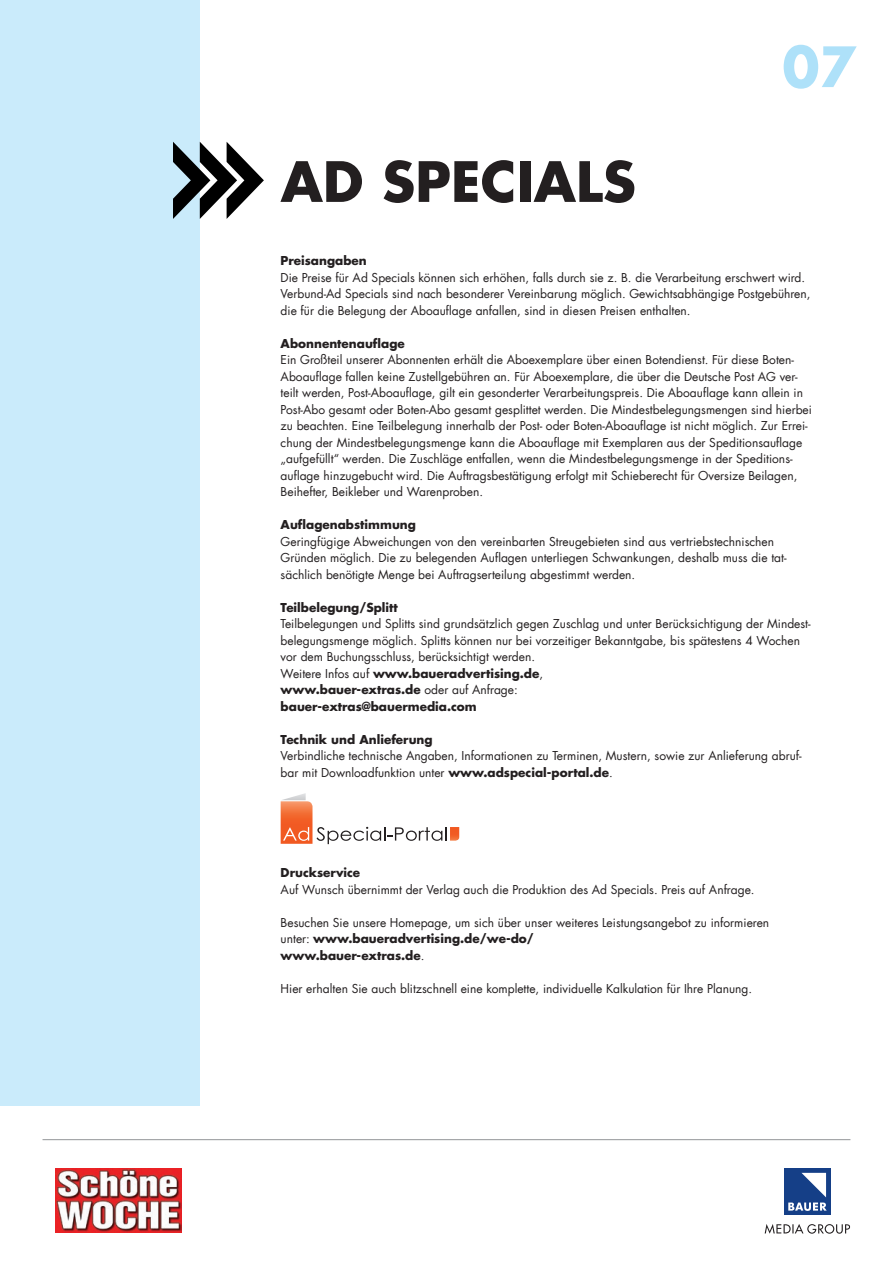
<style>
.page{position:relative;width:893px;height:1263px;background:#fff}
.page>*{position:absolute;margin:0;border:0;box-sizing:border-box;transform-origin:0 0}
.t1{font:700 54px "Futura Com";color:#231f20}
.t2{font:700 54px "Futura Com";color:#aee1f9}
.t3{font:12px/16.5px "Futura Com";color:#231f20}
.t4{font:700 12px "Futura Com";color:#231f20}
.s1{font-weight:700}
</style>
<div class="page">
<svg style="left:765px;top:1224px;width:85px;height:10px"></svg>
<div style="left:784px;top:1168px;width:46px;height:47px;background:#153f87"></div>
<svg style="left:788px;top:1173px;width:39px;height:38px"></svg>
<hr style="left:43px;top:1139px;width:807px;height:1px;background:#939598">
<img style="left:55px;top:1168px;width:127px;height:64px">
<div style="left:0;top:0;width:200px;height:1106px;background:#caebfb"></div>
<svg style="left:173px;top:142px;width:91px;height:77px"></svg>
<img style="left:282px;top:793px;width:24px;height:7px">
<svg style="left:281px;top:801px;width:178px;height:43px"></svg>
<h1 class="t1" style="left:281px;top:140px;width:357px">AD SPECIALS</h1>
<h1 class="t2" style="left:782px;top:25px;width:76px">07</h1>
<p class="t4" style="left:281px;top:251px;width:88px">Preisangaben</p>
<p class="t3" style="left:281px;top:269px;width:531px">Die Preise für Ad Specials können sich erhöhen, falls durch sie z. B. die Verarbeitung erschwert wird.<br>Verbund-Ad Specials sind nach besonderer Vereinbarung möglich. Gewichtsabhängige Postgebühren, die für die Belegung der Aboauflage anfallen, sind in diesen Preisen enthalten.</p>
<p class="t4" style="left:281px;top:334px;width:126px">Abonnentenauflage</p>
<p class="t3" style="left:281px;top:351px;width:533px">Ein Großteil unserer Abonnenten erhält die Aboexemplare über einen Botendienst. Für diese Boten-Aboauflage fallen keine Zustellgebühren an. Für Aboexemplare, die über die Deutsche Post AG ver&shy;teilt werden, Post-Aboauflage, gilt ein gesonderter Verarbeitungspreis. Die Aboauflage kann allein in Post-Abo gesamt oder Boten-Abo gesamt gesplittet werden. Die Mindestbelegungsmengen sind hierbei zu beachten. Eine Teilbelegung innerhalb der Post- oder Boten-Aboauflage ist nicht möglich. Zur Errei&shy;chung der Mindestbelegungsmenge kann die Aboauflage mit Exemplaren aus der Speditionsauflage „aufgefüllt“ werden. Die Zuschläge entfallen, wenn die Mindestbelegungsmenge in der Speditions&shy;auflage hinzugebucht wird. Die Auftragsbestätigung erfolgt mit Schieberecht für Oversize Beilagen, Beihefter, Beikleber und Warenproben.</p>
<p class="t4" style="left:281px;top:515px;width:137px">Auflagenabstimmung</p>
<p class="t3" style="left:281px;top:533px;width:507px">Geringfügige Abweichungen von den vereinbarten Streugebieten sind aus vertriebstechnischen<br>Gründen möglich. Die zu belegenden Auf-lagen unterliegen Schwankungen, deshalb muss die tat&shy;sächlich benötigte Menge bei Auftragserteilung abgestimmt werden.</p>
<p class="t4" style="left:281px;top:598px;width:119px">Teilbelegung/Splitt</p>
<p class="t3" style="left:281px;top:615px;width:531px">Teilbelegungen und Splitts sind grundsätzlich gegen Zuschlag und unter Berücksichtigung der Mindest&shy;belegungsmenge möglich. Splitts können nur bei vorzeitiger Bekanntgabe, bis spätestens 4 Wochen vor dem Buchungsschluss, berücksichtigt werden.<br>Weitere Infos auf <span class="s1">www.baueradvertising.de</span>,<br><span class="s1">www.bauer-extras.de</span> oder auf Anfrage:<br><span class="s1">bauer-extras@bauermedia.com</span></p>
<p class="t4" style="left:281px;top:730px;width:154px">Technik und Anlieferung</p>
<p class="t3" style="left:281px;top:747px;width:522px">Verbindliche technische Angaben, Informationen zu Terminen, Mustern, sowie zur Anlieferung abruf&shy;bar mit Downloadfunktion unter <span class="s1">www.adspecial-portal.de</span>.</p>
<p class="t4" style="left:281px;top:863px;width:81px">Druckservice</p>
<p class="t3" style="left:281px;top:881px;width:475px">Auf Wunsch übernimmt der Verlag auch die Produktion des Ad Specials. Preis auf Anfrage.</p>
<p class="t3" style="left:281px;top:914px;width:490px">Besuchen Sie unsere Homepage, um sich über unser weiteres Leistungsangebot zu informieren unter: <span class="s1">www.baueradvertising.de/we-do/<br>www.bauer-extras.de</span>.</p>
<p class="t3" style="left:281px;top:980px;width:473px">Hier erhalten Sie auch blitzschnell eine komplette, individuelle Kalkulation für Ihre Planung.</p>
</div>
